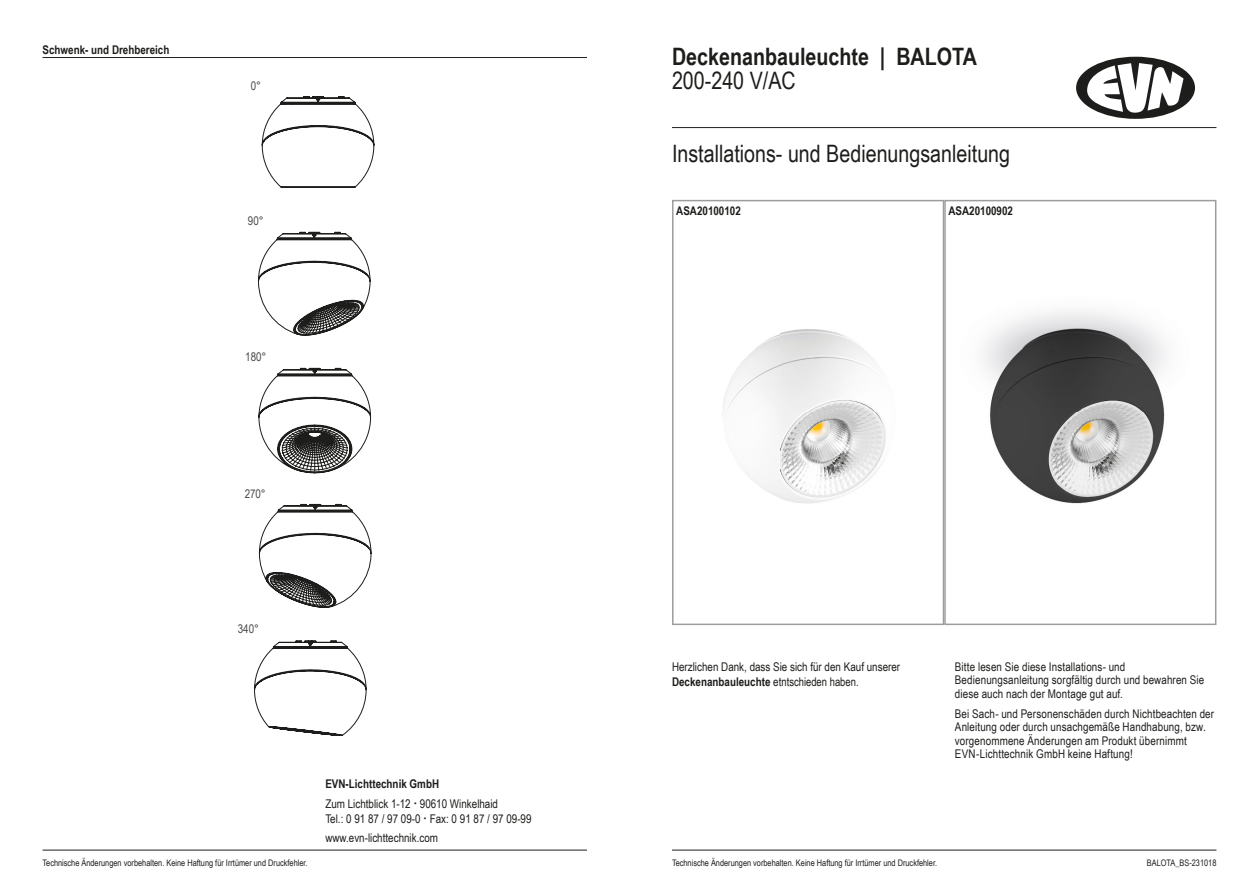
<style>
.page{position:relative;width:1259px;height:893px;background:#fff}
.page>*{position:absolute;margin:0;border:0;box-sizing:border-box;transform-origin:0 0}
.t1{font:24px "Arial Narrow";color:#1d1d1b}
.t2{font:700 24px "Arial Narrow";color:#1d1d1b}
.t3{font:12px/13.5px "Arial Narrow";letter-spacing:.01em;color:#1d1d1b}
.t4{font:700 12px "Arial Narrow";color:#1d1d1b}
.t5{font:12px "Arial Narrow";letter-spacing:-.005em;color:#4b4b4a}
.t6{font:9px "Arial Narrow";color:#1d1d1b}
.s1{font-weight:700}
.s2{font-size:7.5px}
</style>
<div class="page">
<hr style="left:672px;top:850px;width:544px;height:1px;background:#1d1d1b">
<hr style="left:43px;top:850px;width:544px;height:1px;background:#1d1d1b">
<hr style="left:672px;top:127px;width:544px;height:1px;background:#1d1d1b">
<svg style="left:672px;top:200px;width:272px;height:425px"></svg>
<img style="left:984px;top:311px;width:181px;height:193px">
<div style="left:944px;top:200px;width:272px;height:425px;border:2px solid #9d9d9d"></div>
<svg style="left:1076px;top:57px;width:119px;height:62px"></svg>
<svg style="left:262px;top:96px;width:112px;height:92px"></svg>
<svg style="left:258px;top:232px;width:113px;height:104px"></svg>
<svg style="left:258px;top:368px;width:113px;height:105px"></svg>
<svg style="left:259px;top:504px;width:113px;height:104px"></svg>
<svg style="left:254px;top:640px;width:113px;height:96px"></svg>
<hr style="left:43px;top:57px;width:544px;height:1px;background:#1d1d1b">
<p class="t4" style="left:43px;top:43px;width:128px">Schwenk- und Drehbereich</p>
<p class="t5" style="left:251px;top:78px;width:12px">0°</p>
<p class="t5" style="left:248px;top:214px;width:17px">90°</p>
<p class="t5" style="left:245px;top:350px;width:23px">180°</p>
<p class="t5" style="left:245px;top:487px;width:23px">270°</p>
<p class="t5" style="left:238px;top:622px;width:23px">340°</p>
<p class="t3" style="left:325px;top:775px;width:174px;line-height:19.2px"><span class="s1">EVN-Lichttechnik GmbH<br></span>Zum Lichtblick 1-12 <span class="s2">•</span> 90610 Winkelhaid</p>
<p class="t3" style="left:325px;top:809px;width:208px;line-height:19.2px">Tel.: 0 91 87 / 97 09-0 <span class="s2">•</span> Fax: 0 91 87 / 97 09-99 www.evn-lichttechnik.com</p>
<h1 class="t2" style="left:672px;top:43px;width:306px">Deckenanbauleuchte | BALOTA</h1>
<h1 class="t1" style="left:672px;top:67px;width:125px">200-240 V/AC</h1>
<h1 class="t1" style="left:672px;top:140px;width:340px">Installations- und Bedienungsanleitung</h1>
<p class="t4" style="left:676px;top:204px;width:66px">ASA20100102</p>
<p class="t4" style="left:948px;top:204px;width:66px">ASA20100902</p>
<p class="t3" style="left:672px;top:659px;width:230px;line-height:15px">Herzlichen Dank, dass Sie sich für den Kauf unserer<br><span class="s1">Deckenanbauleuchte</span> etntschieden haben.</p>
<p class="t3" style="left:955px;top:660px;width:251px">Bitte lesen Sie diese Installations- und<br>Bedienungsanleitung sorgfältig durch und bewahren Sie diese auch nach der Montage gut auf.</p>
<p class="t3" style="left:955px;top:706px;width:261px">Bei Sach- und Personenschäden durch Nichtbeachten der Anleitung oder durch unsachgemäße Handhabung, bzw. vorgenommene Änderungen am Produkt übernimmt EVN-Lichttechnik GmbH keine Haftung!</p>
<p class="t6" style="left:43px;top:857px;width:267px">Technische Änderungen vorbehalten. Keine Haftung für Irrtümer und Druckfehler.</p>
<p class="t6" style="left:672px;top:857px;width:267px">Technische Änderungen vorbehalten. Keine Haftung für Irrtümer und Druckfehler.</p>
<p class="t6" style="left:1146px;top:857px;width:71px">BALOTA_BS-231018</p>
</div>
